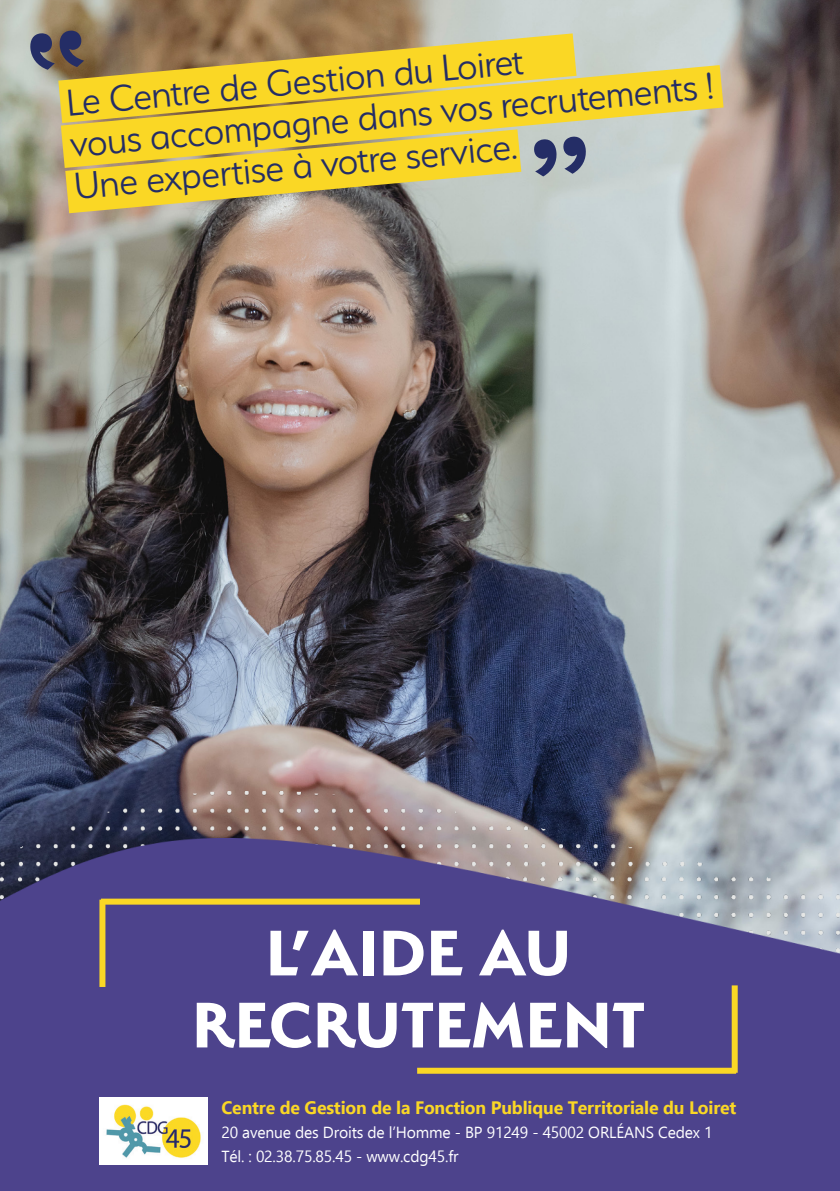
<style>
.page{position:relative;width:840px;height:1191px;background:#fff}
.page>*{position:absolute;margin:0;border:0;box-sizing:border-box;transform-origin:0 0}
.t1{font:700 72px "Serenity";color:#fff}
.t2{font:300 42px "Serenity";color:#242d66;scale:.96 1}
.t3{font:700 18px "Ebrima";letter-spacing:-.01em;color:#fad725}
.t4{font:16px "Ebrima";letter-spacing:-.01em;color:#fff}
</style>
<div class="page">
<img style="left:0;top:0;width:839px;height:791px">
<img style="left:0;top:791px;width:839px;height:48px">
<img style="left:0;top:839px;width:839px;height:352px">
<div style="left:101px;top:898px;width:319px;height:6px;background:#fad725"></div>
<div style="left:99px;top:899px;width:6px;height:88px;background:#fad725"></div>
<div style="left:417px;top:1067px;width:318px;height:6px;background:#fad725"></div>
<div style="left:731px;top:985px;width:6px;height:87px;background:#fad725"></div>
<svg style="left:58px;top:33px;width:518px;height:90px;background:#ba9c4b"></svg>
<svg style="left:61px;top:65px;width:662px;height:103px;background:#eacf48"></svg>
<svg style="left:65px;top:129px;width:456px;height:84px;background:#e1c745"></svg>
<img style="left:99px;top:1097px;width:108px;height:67px">
<svg style="left:29px;top:30px;width:56px;height:41px;background:#958264"></svg>
<div style="left:532px;top:136px;width:55px;height:41px;background:#c2cbc6"></div>
<p class="t2" style="left:64px;top:80px;width:479px;rotate:-5deg">Le Centre de Gestion du Loiret</p>
<p class="t2" style="left:68px;top:121px;width:674px;rotate:-5deg">vous accompagne dans vos recrutements !</p>
<p class="t2" style="left:72px;top:163px;width:464px;rotate:-5deg">Une expertise à votre service.</p>
<p class="t1" style="left:265px;top:912px;width:307px">L’AIDE AU</p>
<p class="t1" style="left:192px;top:984px;width:454px">RECRUTEMENT</p>
<p class="t3" style="left:221px;top:1093px;width:516px">Centre de Gestion de la Fonction Publique Territoriale du Loiret</p>
<p class="t4" style="left:221px;top:1120px;width:492px">20 avenue des Droits de l’Homme - BP 91249 - 45002 ORLÉANS Cedex 1</p>
<p class="t4" style="left:221px;top:1144px;width:238px">Tél. : 02.38.75.85.45 - www.cdg45.fr</p>
</div>
